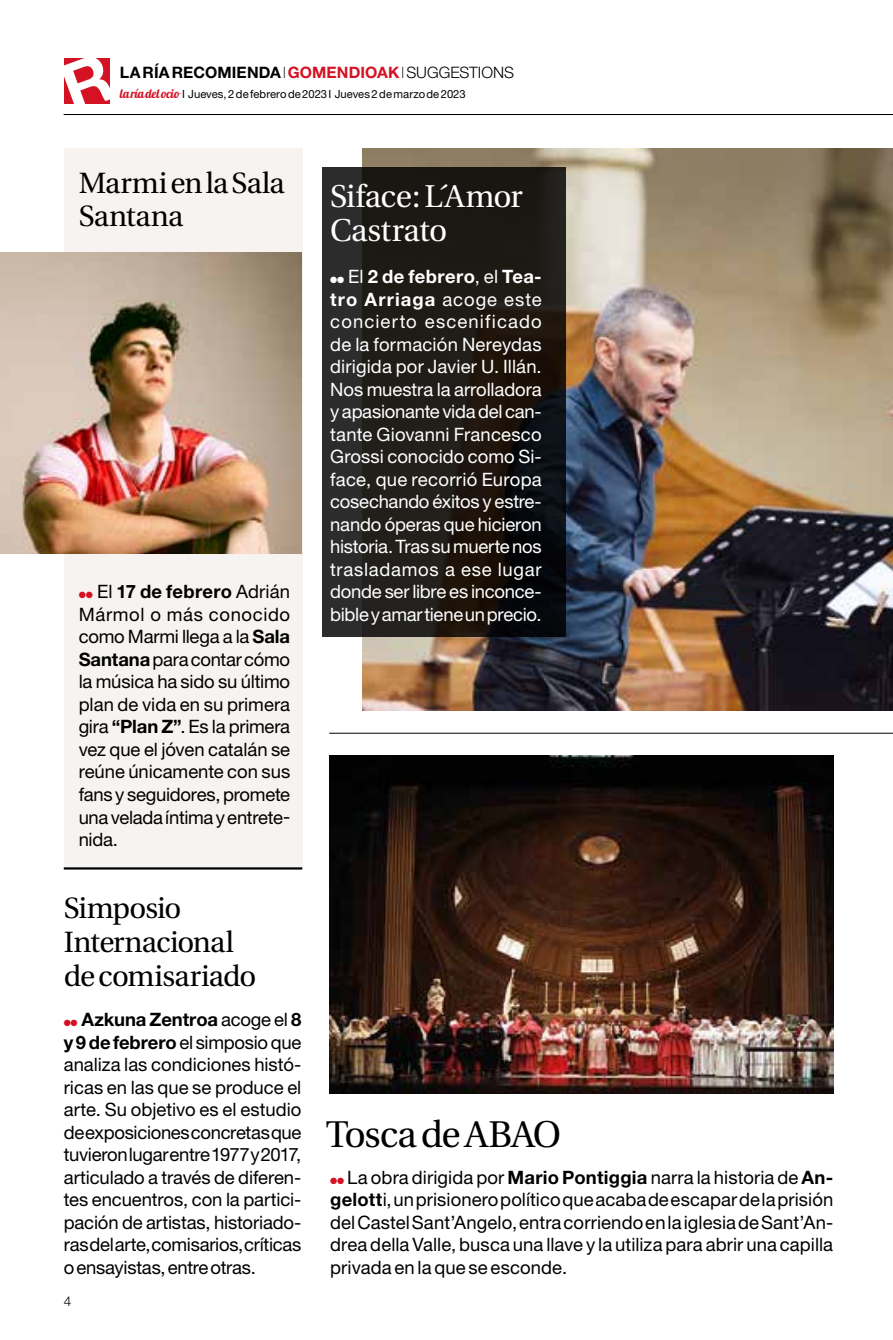
<style>
.page{position:relative;width:893px;height:1340px;background:#fff}
.page>*{position:absolute;margin:0;border:0;box-sizing:border-box;transform-origin:0 0}
.t1{font:37.12px "Utopia";letter-spacing:-.03em;color:#000}
.t2{font:31.5px/33.8px "Utopia";letter-spacing:-.02em;color:#fff}
.t3{font:29.25px/33.8px "Utopia";letter-spacing:-.025em;color:#000}
.t4{font:18.45px/22.5px "Helvetica Neue LT Std";letter-spacing:-.015em;color:#000;text-align:justify}
.t5{font:18.45px/22.5px "Helvetica Neue LT Std";letter-spacing:-.015em;color:#fff;text-align:justify}
.t6{font:700 15.75px "Helvetica Neue LT Std";letter-spacing:.005em;color:#000}
.t7{font:300 13.5px "Helvetica Neue LT Std";color:#000}
.t8{font:11.25px "Helvetica Neue LT Std";letter-spacing:.005em;color:#000}
.s1{font-weight:100}
.s2{color:#d51224}
.s3{font-weight:300}
.s4{font-family:"Lobster 1.4";font-size:12.38px;color:#d51224}
.s5{font-weight:700}
</style>
<div class="page">
<hr style="left:64px;top:114px;width:829px;height:1px;background:#000">
<hr style="left:329px;top:733px;width:564px;height:1px;background:#000">
<img style="left:363px;top:148px;width:530px;height:563px">
<div style="left:64px;top:148px;width:238px;height:719px;background:#f6f3f0"></div>
<hr style="left:64px;top:867px;width:238px;height:2px;background:#000">
<img style="left:0;top:252px;width:301px;height:301px">
<img style="left:329px;top:756px;width:504px;height:337px">
<svg style="left:322px;top:167px;width:244px;height:469px;background:#1e1a17"></svg>
<div style="left:64px;top:58px;width:46px;height:46px;background:#d51224"></div>
<p class="t6" style="left:120px;top:62px;width:396px">LA RÍA RECOMIENDA <span class="s1">I</span><span class="s2">GOMENDIOAK</span><span class="s1">I</span><span class="s3">SUGGESTIONS</span></p>
<p class="t8" style="left:120px;top:87px;width:347px"><span class="s4">la ría del ocio</span> I Jueves, 2 de febrero de 2023 I Jueves 2 de marzo de 2023</p>
<h3 class="t3" style="left:79px;top:166px;width:208px">Marmi en la Sala<br>Santana</h3>
<p class="t4" style="left:79px;top:580px;width:213px"><span class="s2">●●</span> El <span class="s5">17 de febrero</span> Adrián Mármol o más conocido como Marmi llega a la <span class="s5">Sala Santana</span> para contar cómo la música ha sido su último plan de vida en su primera gira <span class="s5">“Plan Z”</span>. Es la primera vez que el jóven catalán se reúne únicamente con sus fans y seguidores, promete una velada íntima y entrete&shy;nida.</p>
<h3 class="t3" style="left:64px;top:892px;width:194px">Simposio<br>Internacional de comisariado</h3>
<p class="t4" style="left:64px;top:1007px;width:239px"><span class="s2">●●</span> <span class="s5">Azkuna Zentroa</span> acoge el <span class="s5">8 y 9 de febrero</span> el simposio que analiza las condiciones histó&shy;ricas en las que se produce el arte. Su objetivo es el estudio de exposiciones concretas que tuvieron lugar entre 1977 y 2017, articulado a través de diferen&shy;tes encuentros, con la partici&shy;pación de artistas, historiado&shy;ras del arte, comisarios, críticas o ensayistas, entre otras.</p>
<p class="t7" style="left:64px;top:1292px;width:9px">4</p>
<h2 class="t2" style="left:330px;top:180px;width:194px">Siface: L´Amor<br>Castrato</h2>
<p class="t5" style="left:330px;top:265px;width:213px">●● El <span class="s5">2 de febrero</span>, el <span class="s5">Tea&shy;tro Arriaga</span> acoge este concierto escenificado de la formación Nereydas dirigida por Javier U. Illán.<br>Nos muestra la arrolladora y apasionante vida del can&shy;tante Giovanni Francesco Grossi conocido como Si&shy;face, que recorrió Europa cosechando éxitos y estre&shy;nando óperas que hicieron historia. Tras su muerte nos trasladamos a ese lugar donde ser libre es inconce&shy;bible y amar tiene un precio.</p>
<h1 class="t1" style="left:326px;top:1113px;width:237px">Tosca de ABAO</h1>
<p class="t4" style="left:330px;top:1165px;width:505px"><span class="s2">●●</span> La obra dirigida por <span class="s5">Mario Pontiggia</span> narra la historia de <span class="s5">An&shy;gelott</span>i, un prisionero político que acaba de escapar de la prisión del Castel Sant’Angelo, entra corriendo en la iglesia de Sant’An&shy;drea della Valle, busca una llave y la utiliza para abrir una capilla privada en la que se esconde.</p>
</div>
